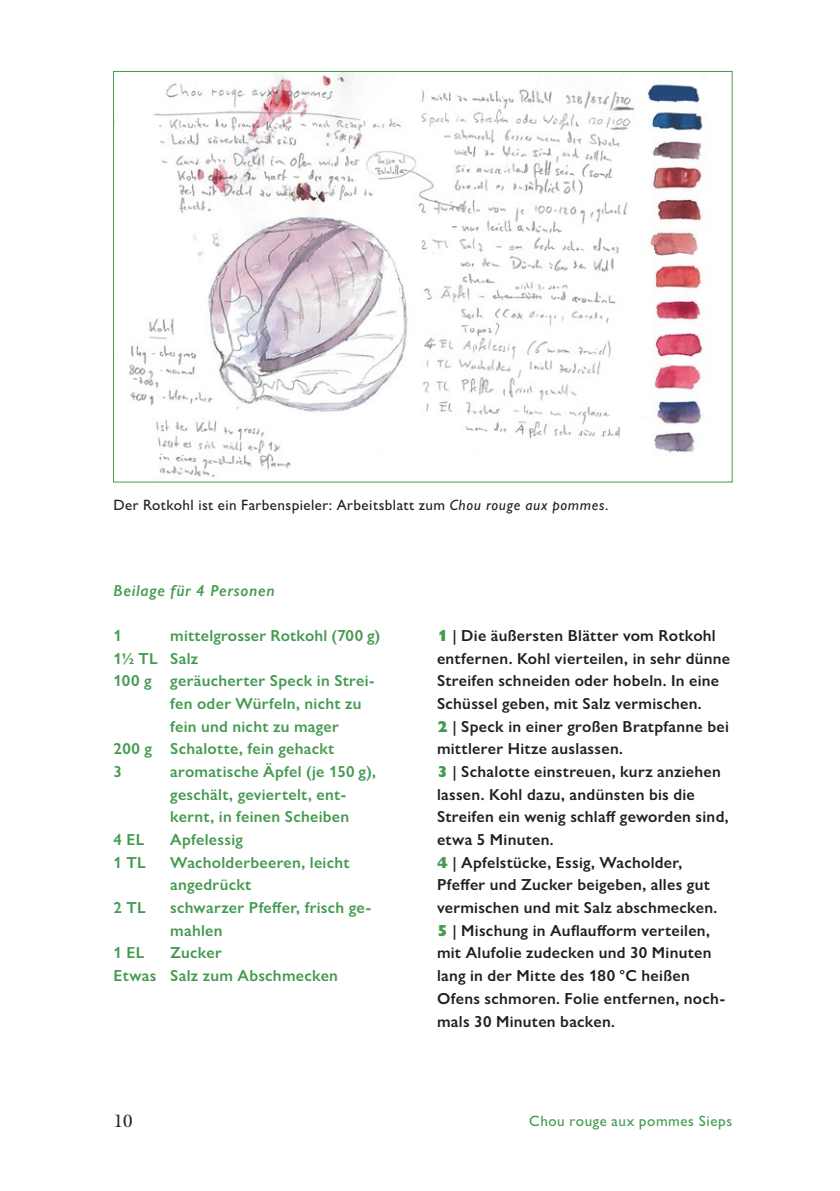
<style>
.page{position:relative;width:840px;height:1191px;background:#fff}
.page>*{position:absolute;margin:0;border:0;box-sizing:border-box;transform-origin:0 0}
.t1{font:18px "Galliard Pro";color:#231f20}
.Box_Lauftext_stumpf{font:600 16px/22.6px "Gill Sans Nova";letter-spacing:.02em;color:#231f20}
.Box_Rezept_Zutaten{font:600 16px/22.6px "Gill Sans Nova";letter-spacing:.015em;color:#449a50}
.Box_Rezept_Zutaten-2{font:italic 600 16px "Gill Sans Nova";letter-spacing:.045em;color:#449a50}
.Bildlegende{font:500 15px "Gill Sans Nova";letter-spacing:.03em;color:#231f20}
.t2{font:500 15px "Gill Sans Nova";letter-spacing:.035em;color:#449a50}
.s1{font-style:italic}
.s2{font-weight:800;color:#449a50}
</style>
<div class="page">
<img style="left:129px;top:73px;width:575px;height:404px">
<p class="Bildlegende" style="left:113px;top:496px;width:496px">Der Rotkohl ist ein Farbenspieler: Arbeitsblatt zum <span class="s1">Chou rouge aux pommes</span>.</p>
<p class="Box_Rezept_Zutaten-2" style="left:113px;top:580px;width:162px">Beilage für 4 Personen</p>
<p class="Box_Rezept_Zutaten" style="left:113px;top:624px;width:10px">1</p>
<p class="Box_Rezept_Zutaten" style="left:170px;top:624px;width:211px">mittelgrosser Rotkohl (700 g)</p>
<p class="Box_Rezept_Zutaten" style="left:113px;top:646px;width:86px">11/2 TL Salz</p>
<p class="Box_Rezept_Zutaten" style="left:170px;top:669px;width:206px;text-indent:-57px">100 g geräucherter Speck in Strei&shy;fen oder Würfeln, nicht zu fein und nicht zu mager</p>
<p class="Box_Rezept_Zutaten" style="left:113px;top:737px;width:222px">200 g Schalotte, fein gehackt</p>
<p class="Box_Rezept_Zutaten" style="left:113px;top:760px;width:10px">3</p>
<p class="Box_Rezept_Zutaten" style="left:170px;top:760px;width:207px">aromatische Äpfel (je 150 g), geschält, geviertelt, ent&shy;kernt, in feinen Scheiben</p>
<p class="Box_Rezept_Zutaten" style="left:113px;top:828px;width:32px">4 EL</p>
<p class="Box_Rezept_Zutaten" style="left:170px;top:828px;width:74px">Apfelessig</p>
<p class="Box_Rezept_Zutaten" style="left:113px;top:851px;width:34px">1 TL</p>
<p class="Box_Rezept_Zutaten" style="left:170px;top:851px;width:181px">Wacholderbeeren, leicht angedrückt</p>
<p class="Box_Rezept_Zutaten" style="left:113px;top:896px;width:34px">2 TL</p>
<p class="Box_Rezept_Zutaten" style="left:170px;top:896px;width:202px">schwarzer Pfeffer, frisch ge&shy;mahlen</p>
<p class="Box_Rezept_Zutaten" style="left:113px;top:941px;width:32px">1 EL</p>
<p class="Box_Rezept_Zutaten" style="left:170px;top:941px;width:53px">Zucker</p>
<p class="Box_Rezept_Zutaten" style="left:113px;top:964px;width:226px">Etwas Salz zum Abschmecken</p>
<p class="Box_Lauftext_stumpf" style="left:437px;top:624px;width:294px"><span class="s2">1</span> | Die äußersten Blätter vom Rotkohl entfernen. Kohl vierteilen, in sehr dünne Streifen schneiden oder hobeln. In eine Schüssel geben, mit Salz vermischen.</p>
<p class="Box_Lauftext_stumpf" style="left:437px;top:714px;width:293px"><span class="s2">2</span> | Speck in einer großen Bratpfanne bei mittlerer Hitze auslassen.</p>
<p class="Box_Lauftext_stumpf" style="left:437px;top:760px;width:293px"><span class="s2">3</span> | Schalotte einstreuen, kurz anziehen lassen. Kohl dazu, andünsten bis die Streifen ein wenig schlaff geworden sind, etwa 5 Minuten.</p>
<p class="Box_Lauftext_stumpf" style="left:437px;top:851px;width:281px"><span class="s2">4</span> | Apfelstücke, Essig, Wacholder,<br>Pfeffer und Zucker beigeben, alles gut vermischen und mit Salz abschmecken.</p>
<p class="Box_Lauftext_stumpf" style="left:437px;top:919px;width:290px"><span class="s2">5</span> | Mischung in Auflaufform verteilen, mit Alufolie zudecken und 30 Minuten lang in der Mitte des 180 °C heißen Ofens schmoren. Folie entfernen, noch&shy;mals 30 Minuten backen.</p>
<p class="t1" style="left:113px;top:1108px;width:21px">10</p>
<p class="t2" style="left:529px;top:1111px;width:204px">Chou rouge aux pommes Sieps</p>
</div>
